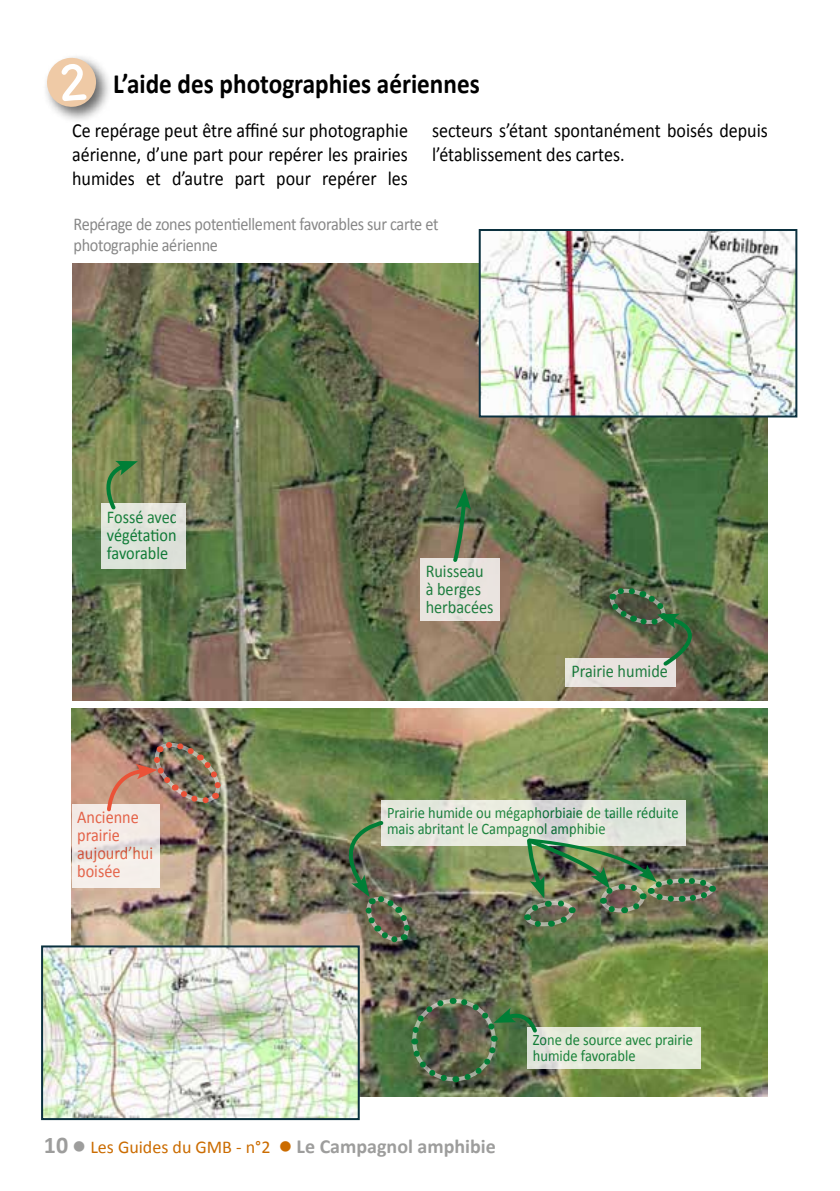
<style>
.page{position:relative;width:840px;height:1191px;background:#fff}
.page>*{position:absolute;margin:0;border:0;box-sizing:border-box;transform-origin:0 0}
.t1{font:700 28px "Calibri";color:#000;scale:.9 1}
.t2{font:20px/24px "Calibri";color:#000;text-align:justify;scale:.9 1}
.t3{font:700 20px "Calibri";color:#9d9d9c}
.t4{font:18px/21.6px "Calibri";letter-spacing:-.02em;color:#878787;scale:.9 1}
.t5{font:18px/18px "Calibri";color:#007e36;text-align:justify;scale:.9 1}
.t6{font:18px/18px "Calibri";color:#ea5237;scale:.9 1}
.t7{font:16px/16px "Calibri";color:#007e36;scale:.9 1}
.s1{font-size:24px}
.s2{font-weight:400;font-size:18px;color:#cb6c00}
.s3{color:#cb6c00}
</style>
<div class="page">
<img style="left:72px;top:264px;width:695px;height:437px">
<img style="left:481px;top:232px;width:312px;height:182px">
<div style="left:478px;top:229px;width:318px;height:188px;border:2px solid #0b313f"></div>
<div style="left:101px;top:503px;width:84px;height:66px;background:#dde3da"></div>
<svg style="left:96px;top:461px;width:42px;height:50px;background:#7a9762"></svg>
<div style="left:420px;top:558px;width:79px;height:62px;background:#eae4e0"></div>
<svg style="left:451px;top:488px;width:20px;height:76px;background:#637e5a"></svg>
<div style="left:565px;top:658px;width:110px;height:28px;background:#e9e2df"></div>
<svg style="left:606px;top:583px;width:110px;height:84px;background:#647154"></svg>
<img style="left:71px;top:709px;width:696px;height:387px">
<img style="left:44px;top:948px;width:312px;height:169px">
<div style="left:41px;top:945px;width:318px;height:175px;border:2px solid #0b313f"></div>
<div style="left:527px;top:1027px;width:173px;height:41px;background:#e5eada"></div>
<img style="left:407px;top:994px;width:131px;height:91px">
<svg style="left:381px;top:800px;width:304px;height:45px;background:#e3e5dd"></svg>
<div style="left:42px;top:53px;width:70px;height:70px;background:#000;opacity:.6"></div>
<svg style="left:72px;top:804px;width:87px;height:83px;background:#f1eae6"></svg>
<img style="left:105px;top:739px;width:122px;height:74px">
<img style="left:328px;top:819px;width:87px;height:125px">
<img style="left:521px;top:836px;width:195px;height:94px">
<svg style="left:46px;top:57px;width:51px;height:51px;background:#e5cbb1"></svg>
<h1 class="t1" style="left:113px;top:66px;width:408px">L’aide des photographies aériennes</h1>
<p class="t2" style="left:72px;top:118px;width:374px">Ce repérage peut être affiné sur photographie aérienne, d’une part pour repérer les prairies humides et d’autre part pour repérer les</p>
<p class="t2" style="left:432px;top:118px;width:374px">secteurs s’étant spontanément boisés depuis l’établissement des cartes.</p>
<p class="t4" style="left:73px;top:213px;width:407px">Repérage de zones potentiellement favorables sur carte et photographie aérienne</p>
<p class="t5" style="left:107px;top:508px;width:79px">Fossé avec végétation favorable</p>
<p class="t6" style="left:77px;top:808px;width:86px">Ancienne prairie aujourd’hui boisée</p>
<p class="t5" style="left:425px;top:562px;width:77px;text-align:left">Ruisseau à berges herbacées</p>
<p class="t5" style="left:571px;top:662px;width:109px">Prairie humide</p>
<p class="t7" style="left:387px;top:805px;width:325px">Prairie humide ou mégaphorbiaie de taille réduite mais abritant le Campagnol amphibie</p>
<p class="t7" style="left:532px;top:1031px;width:179px">Zone de source avec prairie humide favorable</p>
<p class="t3" style="left:44px;top:1134px;width:453px"><span class="s1">10</span> ● <span class="s2">Les Guides du GMB - n°2</span> <span class="s3">●</span> Le Campagnol amphibie</p>
</div>
